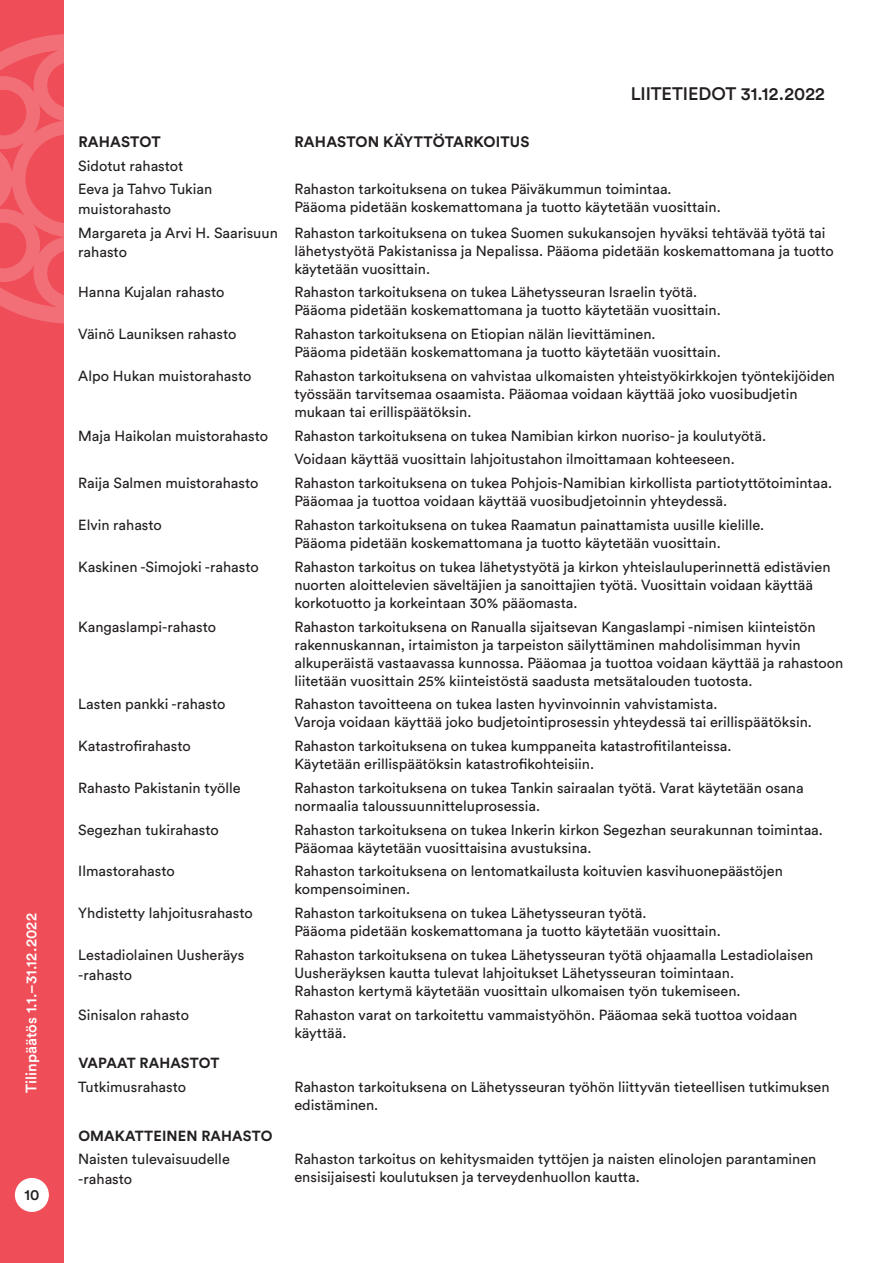
<style>
.page{position:relative;width:893px;height:1263px;background:#fff}
.page>*{position:absolute;margin:0;border:0;box-sizing:border-box;transform-origin:0 0}
.väli_väli_ots_ARNO{font:500 18px "Circular Std";letter-spacing:-.005em;color:#231f20}
.Taulukko_book_10_13{font:700 15px "Circular Std";letter-spacing:.01em;color:#231f20}
.O1{font:500 15px "Circular Std";letter-spacing:.005em;color:#fff}
.t1{font:500 15px "Circular Std";color:#231f20}
.Taulukko_book_10_13-2{font:14.55px/18px "Circular Std";color:#231f20}
.Taulukko_book_10_13-3{font:700 14.55px "Circular Std";letter-spacing:.01em;color:#231f20}
</style>
<div class="page">
<div style="left:0;top:0;width:64px;height:1263px;background:#ef4d58"></div>
<svg style="left:0;top:34px;width:64px;height:290px"></svg>
<div style="left:15px;top:1178px;width:34px;height:34px;background:#fff;border-radius:50%"></div>
<p class="O1" style="left:22px;top:1093px;width:181px;rotate:-90deg">Tilinpäätös 1.1.–31.12.2022</p>
<p class="t1" style="left:24px;top:1185px;width:17px">10</p>
<p class="väli_väli_ots_ARNO" style="left:631px;top:82px;width:196px">LIITETIEDOT 31.12.2022</p>
<p class="Taulukko_book_10_13" style="left:78px;top:132px;width:84px">RAHASTOT</p>
<p class="Taulukko_book_10_13" style="left:294px;top:132px;width:237px">RAHASTON KÄYTTÖTARKOITUS</p>
<p class="Taulukko_book_10_13-2" style="left:78px;top:156px;width:107px">Sidotut rahastot</p>
<p class="Taulukko_book_10_13-2" style="left:78px;top:179px;width:136px;line-height:19.5px">Eeva ja Tahvo Tukian muistorahasto</p>
<p class="Taulukko_book_10_13-2" style="left:294px;top:180px;width:428px">Rahaston tarkoituksena on tukea Päiväkummun toimintaa.<br>Pääoma pidetään koskemattomana ja tuotto käytetään vuosittain.</p>
<p class="Taulukko_book_10_13-2" style="left:78px;top:223px;width:201px;line-height:19.5px">Margareta ja Arvi H. Saarisuun rahasto</p>
<p class="Taulukko_book_10_13-2" style="left:294px;top:223px;width:541px">Rahaston tarkoituksena on tukea Suomen sukukansojen hyväksi tehtävää työtä tai lähetystyötä Pakistanissa ja Nepalissa. Pääoma pidetään koskemattomana ja tuotto käytetään vuosittain.</p>
<p class="Taulukko_book_10_13-2" style="left:78px;top:283px;width:148px">Hanna Kujalan rahasto</p>
<p class="Taulukko_book_10_13-2" style="left:294px;top:283px;width:428px">Rahaston tarkoituksena on tukea Lähetysseuran Israelin työtä.<br>Pääoma pidetään koskemattomana ja tuotto käytetään vuosittain.</p>
<p class="Taulukko_book_10_13-2" style="left:78px;top:325px;width:160px">Väinö Launiksen rahasto</p>
<p class="Taulukko_book_10_13-2" style="left:294px;top:325px;width:428px">Rahaston tarkoituksena on Etiopian nälän lievittäminen.<br>Pääoma pidetään koskemattomana ja tuotto käytetään vuosittain.</p>
<p class="Taulukko_book_10_13-2" style="left:78px;top:367px;width:175px">Alpo Hukan muistorahasto</p>
<p class="Taulukko_book_10_13-2" style="left:294px;top:367px;width:542px">Rahaston tarkoituksena on vahvistaa ulkomaisten yhteistyökirkkojen työntekijöiden työssään tarvitsemaa osaamista. Pääomaa voidaan käyttää joko vuosibudjetin mukaan tai erillispäätöksin.</p>
<p class="Taulukko_book_10_13-2" style="left:78px;top:426px;width:191px">Maja Haikolan muistorahasto</p>
<p class="Taulukko_book_10_13-2" style="left:294px;top:426px;width:473px">Rahaston tarkoituksena on tukea Namibian kirkon nuoriso- ja koulutyötä.</p>
<p class="Taulukko_book_10_13-2" style="left:294px;top:450px;width:442px">Voidaan käyttää vuosittain lahjoitustahon ilmoittamaan kohteeseen.</p>
<p class="Taulukko_book_10_13-2" style="left:78px;top:474px;width:182px">Raija Salmen muistorahasto</p>
<p class="Taulukko_book_10_13-2" style="left:294px;top:474px;width:539px">Rahaston tarkoituksena on tukea Pohjois-Namibian kirkollista partiotyttötoimintaa.<br>Pääomaa ja tuottoa voidaan käyttää vuosibudjetoinnin yhteydessä.</p>
<p class="Taulukko_book_10_13-2" style="left:78px;top:516px;width:85px">Elvin rahasto</p>
<p class="Taulukko_book_10_13-2" style="left:294px;top:516px;width:471px">Rahaston tarkoituksena on tukea Raamatun painattamista uusille kielille.<br>Pääoma pidetään koskemattomana ja tuotto käytetään vuosittain.</p>
<p class="Taulukko_book_10_13-2" style="left:78px;top:557px;width:182px">Kaskinen -Simojoki -rahasto</p>
<p class="Taulukko_book_10_13-2" style="left:294px;top:557px;width:538px">Rahaston tarkoitus on tukea lähetystyötä ja kirkon yhteislauluperinnettä edistävien nuorten aloittelevien säveltäjien ja sanoittajien työtä. Vuosittain voidaan käyttää korkotuotto ja korkeintaan 30% pääomasta.</p>
<p class="Taulukko_book_10_13-2" style="left:78px;top:617px;width:139px">Kangaslampi-rahasto</p>
<p class="Taulukko_book_10_13-2" style="left:294px;top:617px;width:551px">Rahaston tarkoituksena on Ranualla sijaitsevan Kangaslampi -nimisen kiinteistön rakennuskannan, irtaimiston ja tarpeiston säilyttäminen mahdolisimman hyvin alkuperäistä vastaavassa kunnossa. Pääomaa ja tuottoa voidaan käyttää ja rahastoon liitetään vuosittain 25% kiinteistöstä saadusta metsätalouden tuotosta.</p>
<p class="Taulukko_book_10_13-2" style="left:78px;top:695px;width:149px">Lasten pankki -rahasto</p>
<p class="Taulukko_book_10_13-2" style="left:294px;top:695px;width:519px">Rahaston tavoitteena on tukea lasten hyvinvoinnin vahvistamista.<br>Varoja voidaan käyttää joko budjetointiprosessin yhteydessä tai erillispäätöksin.</p>
<p class="Taulukko_book_10_13-2" style="left:78px;top:737px;width:114px">Katastrofirahasto</p>
<p class="Taulukko_book_10_13-2" style="left:294px;top:737px;width:439px">Rahaston tarkoituksena on tukea kumppaneita katastrofitilanteissa.<br>Käytetään erillispäätöksin katastrofikohteisiin.</p>
<p class="Taulukko_book_10_13-2" style="left:78px;top:779px;width:164px">Rahasto Pakistanin työlle</p>
<p class="Taulukko_book_10_13-2" style="left:294px;top:779px;width:511px">Rahaston tarkoituksena on tukea Tankin sairaalan työtä. Varat käytetään osana normaalia taloussuunnitteluprosessia.</p>
<p class="Taulukko_book_10_13-2" style="left:78px;top:820px;width:142px">Segezhan tukirahasto</p>
<p class="Taulukko_book_10_13-2" style="left:294px;top:820px;width:530px">Rahaston tarkoituksena on tukea Inkerin kirkon Segezhan seurakunnan toimintaa.<br>Pääomaa käytetään vuosittaisina avustuksina.</p>
<p class="Taulukko_book_10_13-2" style="left:78px;top:862px;width:98px">Ilmastorahasto</p>
<p class="Taulukko_book_10_13-2" style="left:294px;top:862px;width:490px">Rahaston tarkoituksena on lentomatkailusta koituvien kasvihuonepäästöjen kompensoiminen.</p>
<p class="Taulukko_book_10_13-2" style="left:78px;top:904px;width:176px">Yhdistetty lahjoitusrahasto</p>
<p class="Taulukko_book_10_13-2" style="left:294px;top:904px;width:428px">Rahaston tarkoituksena on tukea Lähetysseuran työtä.<br>Pääoma pidetään koskemattomana ja tuotto käytetään vuosittain.</p>
<p class="Taulukko_book_10_13-2" style="left:78px;top:945px;width:168px;line-height:19.5px">Lestadiolainen Uusheräys -rahasto</p>
<p class="Taulukko_book_10_13-2" style="left:294px;top:946px;width:521px">Rahaston tarkoituksena on tukea Lähetysseuran työtä ohjaamalla Lestadiolaisen<br>Uusheräyksen kautta tulevat lahjoitukset Lähetysseuran toimintaan.<br>Rahaston kertymä käytetään vuosittain ulkomaisen työn tukemiseen.</p>
<p class="Taulukko_book_10_13-2" style="left:78px;top:1005px;width:112px">Sinisalon rahasto</p>
<p class="Taulukko_book_10_13-2" style="left:294px;top:1005px;width:504px">Rahaston varat on tarkoitettu vammaistyöhön. Pääomaa sekä tuottoa voidaan käyttää.</p>
<p class="Taulukko_book_10_13-3" style="left:78px;top:1054px;width:143px">VAPAAT RAHASTOT</p>
<p class="Taulukko_book_10_13-2" style="left:78px;top:1078px;width:109px">Tutkimusrahasto</p>
<p class="Taulukko_book_10_13-2" style="left:294px;top:1078px;width:537px">Rahaston tarkoituksena on Lähetysseuran työhön liittyvän tieteellisen tutkimuksen edistäminen.</p>
<p class="Taulukko_book_10_13-3" style="left:78px;top:1126px;width:196px">OMAKATTEINEN RAHASTO</p>
<p class="Taulukko_book_10_13-2" style="left:78px;top:1149px;width:153px;line-height:19.5px">Naisten tulevaisuudelle -rahasto</p>
<p class="Taulukko_book_10_13-2" style="left:294px;top:1150px;width:523px">Rahaston tarkoitus on kehitysmaiden tyttöjen ja naisten elinolojen parantaminen ensisijaisesti koulutuksen ja terveydenhuollon kautta.</p>
</div>
